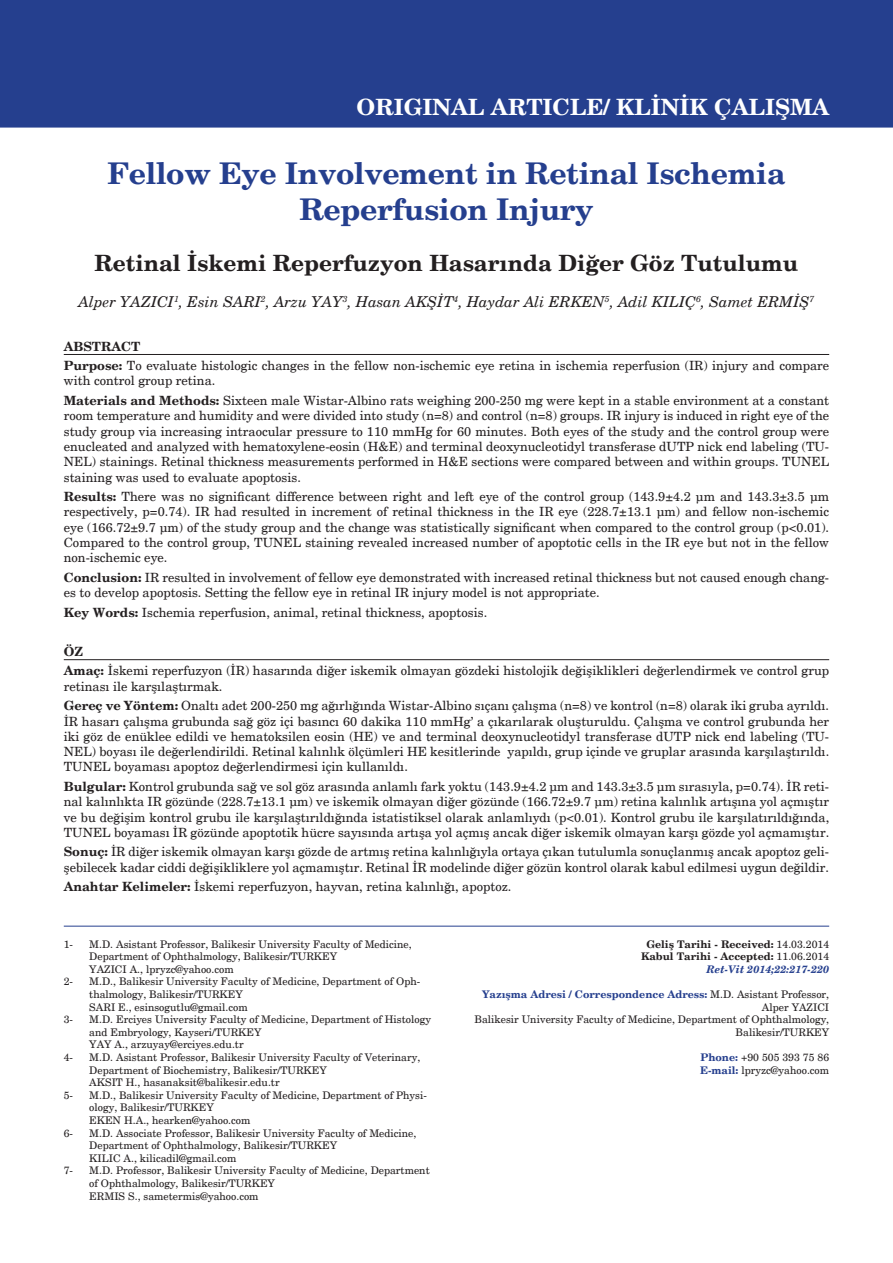
<style>
.page{position:relative;width:893px;height:1263px;background:#fff}
.page>*{position:absolute;margin:0;border:0;box-sizing:border-box;transform-origin:0 0}
.t1{font:700 30px/36px "New Century Schlbk";letter-spacing:-.01em;color:#253f8e;text-align:center}
.t2{font:700 22.5px "New Century Schlbk";color:#231f20}
.t3{font:700 22.5px "New Century Schlbk";color:#fff}
.t4{font:italic 15px "New Century Schlbk";color:#231f20}
.t5{font:12.75px/15.3px "New Century Schlbk";color:#231f20}
.t6{font:700 12.75px "New Century Schlbk";color:#231f20}
.t7{font:10.5px/12.6px "New Century Schlbk";color:#231f20}
.t8{font:700 10.5px/12.6px "New Century Schlbk";color:#253f8e;text-align:right}
.t9{font:700 10.5px "New Century Schlbk";color:#231f20}
.t10{font:italic 700 10.5px "New Century Schlbk";color:#253f8e}
.s1{font-weight:700}
.s2{font-weight:400}
.s3{font-weight:400;color:#231f20}
.s4{font-weight:700;color:#253f8e}
</style>
<div class="page">
<div style="left:0;top:0;width:893px;height:128px;background:#253f8e"></div>
<hr style="left:64px;top:354px;width:765px;height:1px;background:#231f20">
<hr style="left:64px;top:659px;width:765px;height:1px;background:#231f20">
<hr style="left:64px;top:926px;width:765px;height:1px;background:#253f8e">
<p class="t3" style="left:357px;top:92px;width:474px">ORIGINAL ARTICLE/ KLİNİK ÇALIŞMA</p>
<p class="t1" style="left:108px;top:156px;width:679px">Fellow Eye Involvement in Retinal Ischemia<br>Reperfusion Injury</p>
<p class="t2" style="left:95px;top:248px;width:705px">Retinal İskemi Reperfuzyon Hasarında Diğer Göz Tutulumu</p>
<p class="t4" style="left:79px;top:292px;width:737px">Alper YAZICI<sup>1</sup>, Esin SARI<sup>2</sup>, Arzu YAY<sup>3</sup>, Hasan AKŞİT<sup>4</sup>, Haydar Ali ERKEN<sup>5</sup>, Adil KILIÇ<sup>6</sup>, Samet ERMİŞ<sup>7</sup></p>
<p class="t6" style="left:64px;top:338px;width:78px">ABSTRACT</p>
<p class="t5" style="left:64px;top:358px;width:767px"><span class="s1">Purpose:</span> To evaluate histologic changes in the fellow non-ischemic eye retina in ischemia reperfusion (IR) injury and compare with control group retina.</p>
<p class="t5" style="left:64px;top:393px;width:767px;text-align:justify"><span class="s1">Materials and Methods:</span> Sixteen male Wistar-Albino rats weighing 200-250 mg were kept in a stable environment at a constant room temperature and humidity and were divided into study (n=8) and control (n=8) groups. IR injury is induced in right eye of the study group via increasing intraocular pressure to 110 mmHg for 60 minutes. Both eyes of the study and the control group were enucleated and analyzed with hematoxylene-eosin (H&amp;E) and terminal deoxynucleotidyl transferase dUTP nick end labeling (TU-NEL) stainings. Retinal thickness measurements performed in H&amp;E sections were compared between and within groups. TUNEL staining was used to evaluate apoptosis.</p>
<p class="t5" style="left:64px;top:489px;width:767px;text-align:justify"><span class="s1">Results:</span> There was no significant difference between right and left eye of the control group (143.9±4.2 µm and 143.3±3.5 µm respectively, p=0.74). IR had resulted in increment of retinal thickness in the IR eye (228.7±13.1 µm) and fellow non-ischemic eye (166.72±9.7 µm) of the study group and the change was statistically significant when compared to the control group (p&lt;0.01).<br>Compared to the control group, TUNEL staining revealed increased number of apoptotic cells in the IR eye but not in the fellow non-ischemic eye.</p>
<p class="t5" style="left:64px;top:570px;width:767px"><span class="s1">Conclusion:</span> IR resulted in involvement of fellow eye demonstrated with increased retinal thickness but not caused enough chang&shy;es to develop apoptosis. Setting the fellow eye in retinal IR injury model is not appropriate.</p>
<p class="t5" style="left:64px;top:605px;width:425px"><span class="s1">Key Words:</span> Ischemia reperfusion, animal, retinal thickness, apoptosis.</p>
<p class="t6" style="left:64px;top:643px;width:21px">ÖZ</p>
<p class="t5" style="left:64px;top:663px;width:767px"><span class="s1">Amaç:</span> İskemi reperfuzyon (İR) hasarında diğer iskemik olmayan gözdeki histolojik değişiklikleri değerlendirmek ve control grup retinası ile karşılaştırmak.</p>
<p class="t5" style="left:64px;top:698px;width:767px;text-align:justify"><span class="s1">Gereç ve Yöntem:</span> Onaltı adet 200-250 mg ağırlığında Wistar-Albino sıçanı çalışma (n=8) ve kontrol (n=8) olarak iki gruba ayrıldı.<br>İR hasarı çalışma grubunda sağ göz içi basıncı 60 dakika 110 mmHg’ a çıkarılarak oluşturuldu. Çalışma ve control grubunda her iki göz de enüklee edildi ve hematoksilen eosin (HE) ve and terminal deoxynucleotidyl transferase dUTP nick end labeling (TU-NEL) boyası ile değerlendirildi. Retinal kalınlık ölçümleri HE kesitlerinde yapıldı, grup içinde ve gruplar arasında karşılaştırıldı.<br>TUNEL boyaması apoptoz değerlendirmesi için kullanıldı.</p>
<p class="t5" style="left:64px;top:779px;width:767px;text-align:justify"><span class="s1">Bulgular:</span> Kontrol grubunda sağ ve sol göz arasında anlamlı fark yoktu (143.9±4.2 µm and 143.3±3.5 µm sırasıyla, p=0.74). İR reti&shy;nal kalınlıkta IR gözünde (228.7±13.1 µm) ve iskemik olmayan diğer gözünde (166.72±9.7 µm) retina kalınlık artışına yol açmıştır ve bu değişim kontrol grubu ile karşılaştırıldığında istatistiksel olarak anlamlıydı (p&lt;0.01). Kontrol grubu ile karşılatırıldığında, TUNEL boyaması İR gözünde apoptotik hücre sayısında artışa yol açmış ancak diğer iskemik olmayan karşı gözde yol açmamıştır.</p>
<p class="t5" style="left:64px;top:844px;width:767px"><span class="s1">Sonuç:</span> İR diğer iskemik olmayan karşı gözde de artmış retina kalınlığıyla ortaya çıkan tutulumla sonuçlanmış ancak apoptoz geli&shy;şebilecek kadar ciddi değişikliklere yol açmamıştır. Retinal İR modelinde diğer gözün kontrol olarak kabul edilmesi uygun değildir.</p>
<p class="t5" style="left:64px;top:879px;width:449px"><span class="s1">Anahtar Kelimeler:</span> İskemi reperfuzyon, hayvan, retina kalınlığı, apoptoz.</p>
<p class="t7" style="left:64px;top:937px;width:11px">1-</p>
<p class="t7" style="left:89px;top:937px;width:324px">M.D. Asistant Professor, Balikesir University Faculty of Medicine,<br>Department of Ophthalmology, Balikesir/TURKEY</p>
<p class="t7" style="left:89px;top:963px;width:146px">YAZICI A., lpryzc@yahoo.com</p>
<p class="t7" style="left:64px;top:975px;width:11px">2-</p>
<p class="t7" style="left:89px;top:975px;width:332px">M.D., Balikesir University Faculty of Medicine, Department of Oph&shy;thalmology, Balikesir/TURKEY</p>
<p class="t7" style="left:89px;top:1000px;width:160px">SARI E., esinsogutlu@gmail.com</p>
<p class="t7" style="left:64px;top:1013px;width:11px">3-</p>
<p class="t7" style="left:89px;top:1013px;width:343px">M.D. Erciyes University Faculty of Medicine, Department of Histology and Embryology, Kayseri/TURKEY</p>
<p class="t7" style="left:89px;top:1038px;width:156px">YAY A., arzuyay@erciyes.edu.tr</p>
<p class="t7" style="left:64px;top:1051px;width:11px">4-</p>
<p class="t7" style="left:89px;top:1051px;width:332px">M.D. Asistant Professor, Balikesir University Faculty of Veterinary,<br>Department of Biochemistry, Balikesir/TURKEY</p>
<p class="t7" style="left:89px;top:1076px;width:192px">AKSIT H., hasanaksit@balikesir.edu.tr</p>
<p class="t7" style="left:64px;top:1089px;width:11px">5-</p>
<p class="t7" style="left:89px;top:1089px;width:339px">M.D., Balikesir University Faculty of Medicine, Department of Physi&shy;ology, Balikesir/TURKEY</p>
<p class="t7" style="left:89px;top:1114px;width:163px">EKEN H.A., hearken@yahoo.com</p>
<p class="t7" style="left:64px;top:1126px;width:11px">6-</p>
<p class="t7" style="left:89px;top:1126px;width:329px">M.D. Associate Professor, Balikesir University Faculty of Medicine,<br>Department of Ophthalmology, Balikesir/TURKEY</p>
<p class="t7" style="left:89px;top:1152px;width:149px">KILIC A., kilicadil@gmail.com</p>
<p class="t7" style="left:64px;top:1164px;width:11px">7-</p>
<p class="t7" style="left:89px;top:1164px;width:342px">M.D. Professor, Balikesir University Faculty of Medicine, Department of Ophthalmology, Balikesir/TURKEY</p>
<p class="t7" style="left:89px;top:1189px;width:171px">ERMIS S., sametermis@yahoo.com</p>
<p class="t9" style="left:646px;top:937px;width:184px">Geliş Tarihi - Received: <span class="s2">14.03.2014</span></p>
<p class="t9" style="left:641px;top:950px;width:190px">Kabul Tarihi - Accepted: <span class="s2">11.06.2014</span></p>
<p class="t10" style="left:707px;top:962px;width:124px">Ret-Vit 2014;22:217-220</p>
<p class="t8" style="left:482px;top:988px;width:349px">Yazışma Adresi / Correspondence Adress: <span class="s3">M.D. Asistant Professor,<br>Alper YAZICI</span></p>
<p class="t7" style="left:474px;top:1013px;width:356px;text-align:right">Balikesir University Faculty of Medicine, Department of Ophthalmology,<br>Balikesir/TURKEY</p>
<p class="t7" style="left:700px;top:1051px;width:130px"><span class="s4">Phone:</span> +90 505 393 75 86</p>
<p class="t7" style="left:700px;top:1063px;width:131px"><span class="s4">E-mail:</span> lpryzc@yahoo.com</p>
</div>
